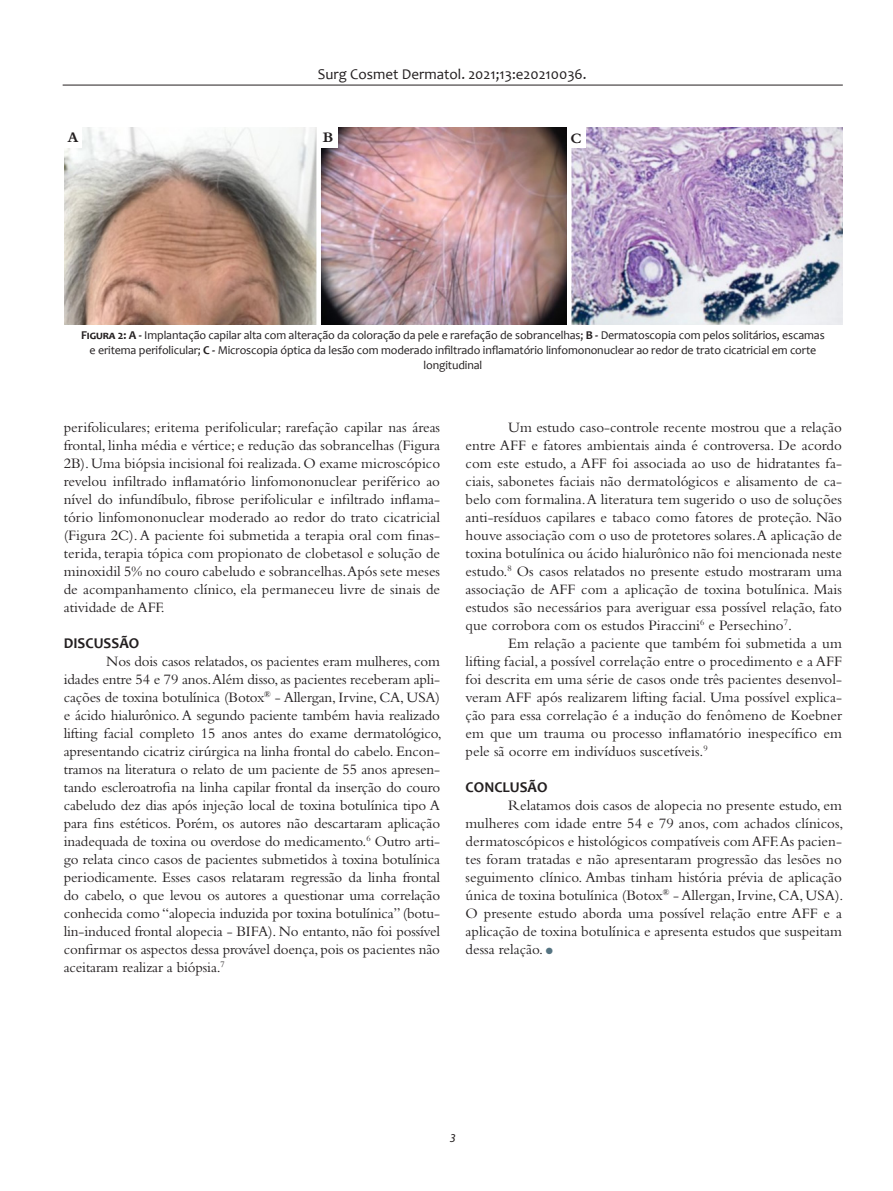
<style>
.page{position:relative;width:893px;height:1191px;background:#fff}
.page>*{position:absolute;margin:0;border:0;box-sizing:border-box;transform-origin:0 0}
.t1{font:15px/18px "Bembo Std";color:#231f20;text-align:justify}
.t2{font:15px "Candara";color:#231f20}
.t3{font:700 15px "Candara";color:#231f20}
.t4{font:700 15px "Bembo Std";color:#231f20}
.t5{font:12px/15px "Candara";letter-spacing:-.01em;color:#231f20;text-align:center}
.t6{font:italic 12px "Myriad Pro";color:#231f20}
.s1{font-weight:700}
.s2{color:#557482}
</style>
<div class="page">
<hr style="left:63px;top:85px;width:780px;height:1px;background:#231f20">
<img style="left:64px;top:128px;width:778px;height:196px">
<div style="left:316px;top:121px;width:5px;height:210px;background:#fff"></div>
<hr style="left:567px;top:121px;width:4px;height:210px;background:#fff">
<div style="left:64px;top:127px;width:18px;height:21px;background:#fff"></div>
<div style="left:319px;top:127px;width:18px;height:21px;background:#fff"></div>
<div style="left:567px;top:128px;width:18px;height:20px;background:#fff"></div>
<p class="t2" style="left:318px;top:65px;width:270px">Surg Cosmet Dermatol. 2021;13:e20210036.</p>
<p class="t4" style="left:67px;top:129px;width:13px">A</p>
<p class="t4" style="left:323px;top:129px;width:12px">B</p>
<p class="t4" style="left:570px;top:130px;width:13px">C</p>
<p class="t5" style="left:81px;top:327px;width:745px"><span class="s1">Figura 2: A -</span> Implantação capilar alta com alteração da coloração da pele e rarefação de sobrancelhas; <span class="s1">B -</span> Dermatoscopia com pelos solitários, escamas e eritema perifolicular; <span class="s1">C -</span> Microscopia óptica da lesão com moderado infiltrado inflamatório linfomononuclear ao redor de trato cicatricial em corte longitudinal</p>
<p class="t1" style="left:64px;top:418px;width:378px">perifoliculares; eritema perifolicular; rarefação capilar nas áreas frontal, linha média e vértice; e redução das sobrancelhas (Figura 2B). Uma biópsia incisional foi realizada. O exame microscópico revelou infiltrado inflamatório linfomononuclear periférico ao nível do infundíbulo, fibrose perifolicular e infiltrado inflama&shy;tório linfomononuclear moderado ao redor do trato cicatricial (Figura 2C). A paciente foi submetida a terapia oral com finas&shy;terida, terapia tópica com propionato de clobetasol e solução de minoxidil 5% no couro cabeludo e sobrancelhas.Após sete meses de acompanhamento clínico, ela permaneceu livre de sinais de atividade de AFF.</p>
<p class="t3" style="left:64px;top:634px;width:77px">DISCUSSÃO</p>
<p class="t1" style="left:64px;top:652px;width:379px;text-indent:43px">Nos dois casos relatados, os pacientes eram mulheres, com idades entre 54 e 79 anos.Além disso, as pacientes receberam apli&shy;cações de toxina botulínica (Botox<sup>®</sup> - Allergan, Irvine, CA, USA) e ácido hialurônico. A segundo paciente também havia realizado lifting facial completo 15 anos antes do exame dermatológico, apresentando cicatriz cirúrgica na linha frontal do cabelo. Encon&shy;tramos na literatura o relato de um paciente de 55 anos apresen&shy;tando escleroatrofi a na linha capilar frontal da inserção do couro cabeludo dez dias após injeção local de toxina botulínica tipo A para fins estéticos. Porém, os autores não descartaram aplicação inadequada de toxina ou overdose do medicamento.<sup>6</sup> Outro arti&shy;go relata cinco casos de pacientes submetidos à toxina botulínica periodicamente. Esses casos relataram regressão da linha frontal do cabelo, o que levou os autores a questionar uma correlação conhecida como “alopecia induzida por toxina botulínica” (botu&shy;lin-induced frontal alopecia - BIFA). No entanto, não foi possível confirmar os aspectos dessa provável doença, pois os pacientes não aceitaram realizar a biópsia.<sup>7</sup></p>
<p class="t1" style="left:466px;top:418px;width:378px;text-indent:43px">Um estudo caso-controle recente mostrou que a relação entre AFF e fatores ambientais ainda é controversa. De acordo com este estudo, a AFF foi associada ao uso de hidratantes fa&shy;ciais, sabonetes faciais não dermatológicos e alisamento de ca&shy;belo com formalina. A literatura tem sugerido o uso de soluções anti-resíduos capilares e tabaco como fatores de proteção. Não houve associação com o uso de protetores solares. A aplicação de toxina botulínica ou ácido hialurônico não foi mencionada neste estudo.<sup>8</sup> Os casos relatados no presente estudo mostraram uma associação de AFF com a aplicação de toxina botulínica. Mais estudos são necessários para averiguar essa possível relação, fato que corrobora com os estudos Piraccini<sup>6</sup> e Persechino<sup>7</sup>.</p>
<p class="t1" style="left:466px;top:634px;width:378px;text-indent:43px">Em relação a paciente que também foi submetida a um lifting facial, a possível correlação entre o procedimento e a AFF foi descrita em uma série de casos onde três pacientes desenvol&shy;veram AFF após realizarem lifting facial. Uma possível explica&shy;ção para essa correlação é a indução do fenômeno de Koebner em que um trauma ou processo inflamatório inespecífico em pele sã ocorre em indivíduos suscetíveis.<sup>9</sup></p>
<p class="t3" style="left:466px;top:778px;width:83px">CONCLUSÃO</p>
<p class="t1" style="left:466px;top:796px;width:379px;text-indent:43px">Relatamos dois casos de alopecia no presente estudo, em mulheres com idade entre 54 e 79 anos, com achados clínicos, dermatoscópicos e histológicos compatíveis com AFF.As pacien&shy;tes foram tratadas e não apresentaram progressão das lesões no seguimento clínico. Ambas tinham história prévia de aplicação única de toxina botulínica (Botox<sup>®</sup> - Allergan, Irvine, CA, USA).<br>O presente estudo aborda uma possível relação entre AFF e a aplicação de toxina botulínica e apresenta estudos que suspeitam dessa relação. <span class="s2">●</span></p>
<p class="t6" style="left:450px;top:1130px;width:7px">3</p>
</div>
